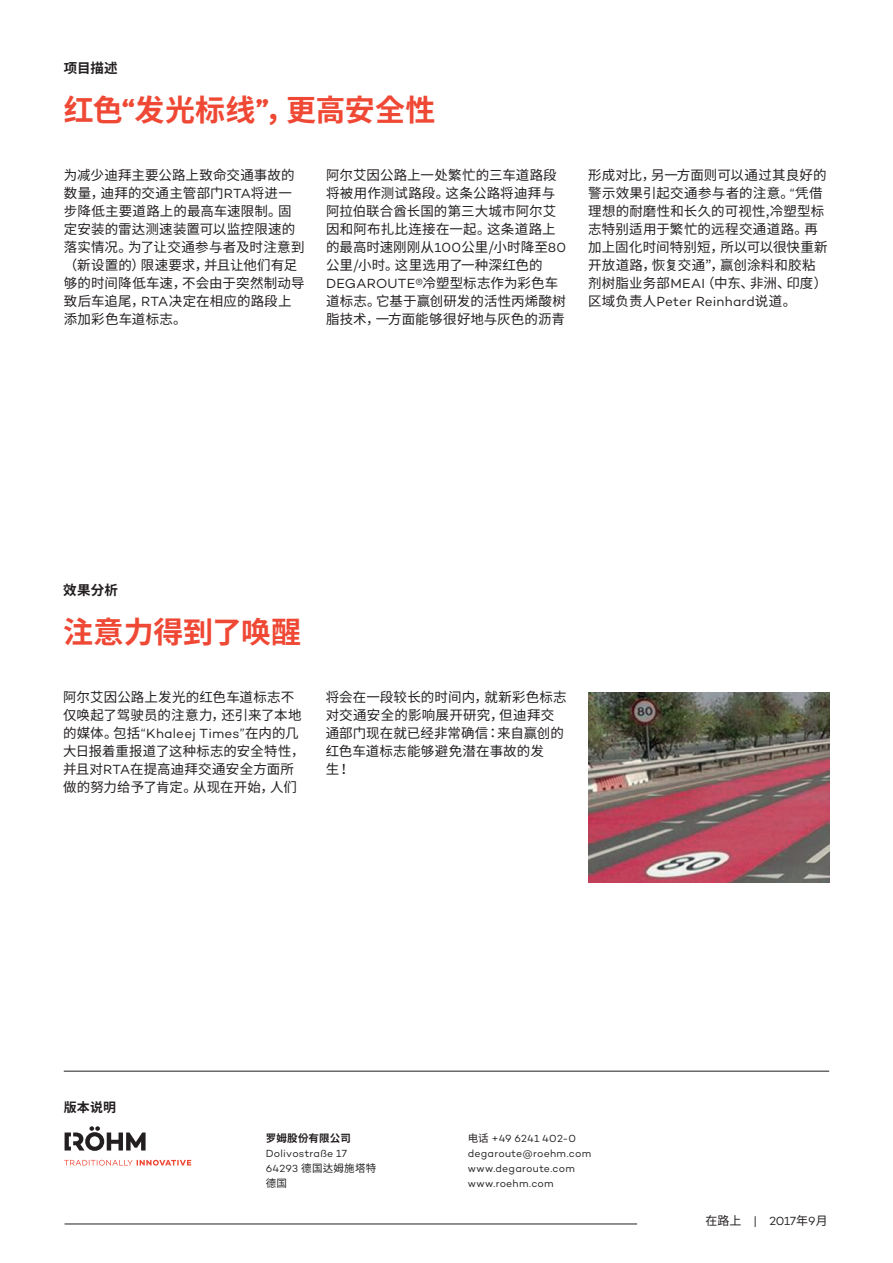
<style>
.page{position:relative;width:893px;height:1263px;background:#fff}
.page>*{position:absolute;margin:0;border:0;box-sizing:border-box;transform-origin:0 0}
.t1{font:700 30px "Noto Sans CJ Kjp";color:#ef4835}
.t2{font:13.5px/18px "Noto Sans CJ Kjp";letter-spacing:.01em;color:#231f20}
.t3{font:13.5px "Campton";letter-spacing:.015em;color:#231f20}
.t4{font:700 13.5px "Noto Sans CJ Kjp";letter-spacing:.015em;color:#231f20}
.t5{font:700 12.9px "Noto Sans CJ Kjp";color:#231f20}
.t6{font:12px "Campton";color:#231f20}
.t7{font:10.5px/15px "Campton";letter-spacing:.025em;color:#231f20}
.t8{font:10.5px/15px "Noto Sans CJ Kjp";letter-spacing:.025em;color:#231f20}
.t9{font:700 10.5px "Noto Sans CJ Kjp";letter-spacing:.015em;color:#231f20}
.s1{font-family:"Campton"}
.s2{font-family:"Noto Sans CJ Kjp"}
</style>
<div class="page">
<hr style="left:64px;top:1071px;width:765px;height:1px;background:#231f20">
<svg style="left:65px;top:1126px;width:81px;height:25px"></svg>
<svg style="left:64px;top:1160px;width:127px;height:5px"></svg>
<hr style="left:65px;top:1223px;width:572px;height:1px;background:#231f20">
<img style="left:588px;top:692px;width:241px;height:190px">
<p class="t4" style="left:64px;top:60px;width:56px">项目描述</p>
<h1 class="t1" style="left:64px;top:93px;width:373px">红色<span class="s1">“</span>发光标线<span class="s1">”</span>，更高安全性</h1>
<p class="t2" style="left:64px;top:166px;width:242px">为减少迪拜主要公路上致命交通事故的数量，迪拜的交通主管部门<span class="s1">RTA</span>将进一步降低主要道路上的最高车速限制。固定安装的雷达测速装置可以监控限速的落实情况。为了让交通参与者及时注意到（新设置的）限速要求，并且让他们有足够的时间降低车速，不会由于突然制动导致后车追尾，<span class="s1">RTA</span>决定在相应的路段上添加彩色车道标志。</p>
<p class="t2" style="left:326px;top:166px;width:242px">阿尔艾因公路上一处繁忙的三车道路段将被用作测试路段。这条公路将迪拜与阿拉伯联合酋长国的第三大城市阿尔艾因和阿布扎比连接在一起。这条道路上的最高时速刚刚从<span class="s1">100</span>公里/小时降至<span class="s1">80</span>公里/小时。这里选用了一种深红色的</p>
<p class="t3" style="left:326px;top:275px;width:234px">DEGAROUTE®<span class="s2">冷塑型标志作为彩色车</span></p>
<p class="t2" style="left:326px;top:292px;width:241px">道标志。它基于赢创研发的活性丙烯酸树脂技术，一方面能够很好地与灰色的沥青</p>
<p class="t2" style="left:588px;top:166px;width:241px">形成对比，另一方面则可以通过其良好的警示效果引起交通参与者的注意。<span class="s1">“</span>凭借理想的耐磨性和长久的可视性,冷塑型标志特别适用于繁忙的远程交通道路。再加上固化时间特别短，所以可以很快重新开放道路，恢复交通”，赢创涂料和胶粘剂树脂业务部<span class="s1">MEAI</span>（中东、非洲、印度）</p>
<p class="t3" style="left:588px;top:293px;width:209px"><span class="s2">区域负责人</span>Peter Reinhard<span class="s2">说道。</span></p>
<p class="t4" style="left:63px;top:582px;width:56px">效果分析</p>
<h1 class="t1" style="left:63px;top:615px;width:240px">注意力得到了唤醒</h1>
<p class="t2" style="left:63px;top:688px;width:240px">阿尔艾因公路上发光的红色车道标志不仅唤起了驾驶员的注意力，还引来了本地</p>
<p class="t3" style="left:63px;top:725px;width:237px"><span class="s2">的媒体。包括</span>“Khaleej Times”<span class="s2">在内的几</span></p>
<p class="t2" style="left:63px;top:742px;width:243px">大日报着重报道了这种标志的安全特性，并且对<span class="s1">RTA</span>在提高迪拜交通安全方面所做的努力给予了肯定。从现在开始，人们</p>
<p class="t2" style="left:326px;top:688px;width:243px">将会在一段较长的时间内，就新彩色标志对交通安全的影响展开研究，但迪拜交通部门现在就已经非常确信：来自赢创的红色车道标志能够避免潜在事故的发<br>生！</p>
<p class="t5" style="left:64px;top:1100px;width:54px">版本说明</p>
<p class="t9" style="left:266px;top:1132px;width:87px">罗姆股份有限公司</p>
<p class="t7" style="left:266px;top:1145px;width:83px">Dolivostraße 17</p>
<p class="t8" style="left:266px;top:1160px;width:112px"><span class="s1">64293</span> 德国达姆施塔特德国</p>
<p class="t7" style="left:468px;top:1130px;width:125px"><span class="s2">电话</span> +49 6241 402-0 degaroute@roehm.com www.degaroute.com www.roehm.com</p>
<p class="t6" style="left:706px;top:1213px;width:124px"><span class="s2">在路上</span> | 2017<span class="s2">年</span>9<span class="s2">月</span></p>
</div>
